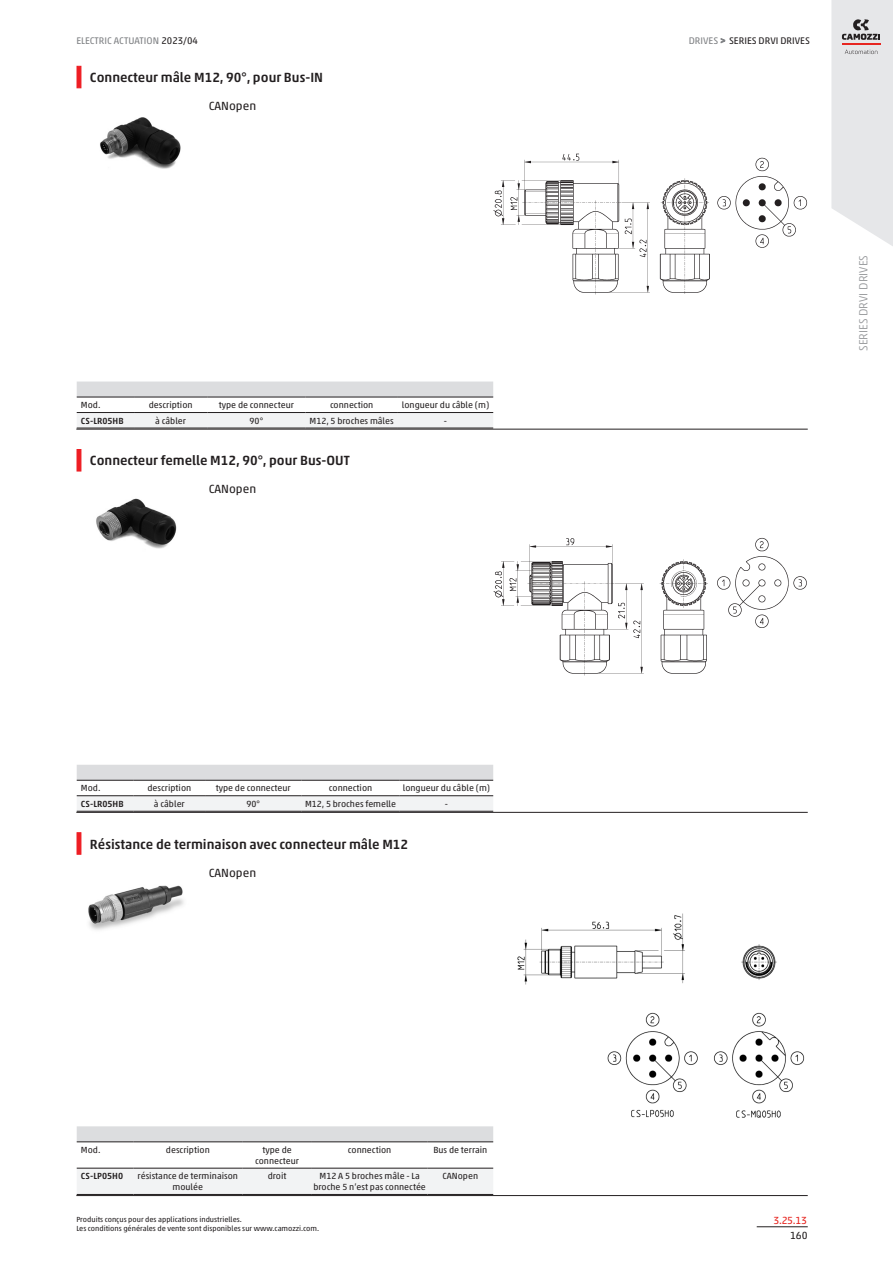
<style>
.page{position:relative;width:893px;height:1263px;background:#fff}
.page>*{position:absolute;margin:0;border:0;box-sizing:border-box;transform-origin:0 0}
.blockTitle_value{font:500 13.5px "Akko W1 G";color:#231f20}
.normal_value{font:12px "Akko W1 G";color:#231f20}
.t1{font:300 12px "Akko W1 G";color:#939598}
.secR{font:10.5px "Akko W1 G";color:#e72621}
.sec4R{font:10.5px "Akko W1 G";color:#231f20}
.footTitleR{font:9.75px "Akko W1 G";color:#808285}
.headTitleR{font:9.75px "Akko W1 G";color:#231f20}
.models_header{font:9px/10.8px "Akko W1 G";color:#231f20;text-align:center}
.models_cell{font:9px/10.8px "Akko W1 G";color:#231f20;text-align:center}
.models_row_header{font:500 9px "Akko W1 G";color:#231f20}
.models_model{font:9px "Akko W1 G";color:#231f20}
.footNotesR{font:7.5px/9px "Akko W1 G";color:#231f20}
.s1{color:#231f20}
.s2{color:#808285}
.s3{font-size:9px;color:#808285}
</style>
<div class="page">
<hr style="left:757px;top:1226px;width:51px;height:1px;background:#231f20">
<svg style="left:831px;top:0;width:62px;height:246px;background:#e4e4e6"></svg>
<hr style="left:77px;top:66px;width:4px;height:22px;background:#ee1d23">
<svg style="left:77px;top:381px;width:416px;height:16px;background:#d7d8da"></svg>
<div style="left:77px;top:413px;width:416px;height:15px;background:#f2f3f4"></div>
<hr style="left:77px;top:428px;width:57px;height:1px;background:#231f20">
<hr style="left:134px;top:428px;width:73px;height:1px;background:#231f20">
<hr style="left:207px;top:428px;width:98px;height:1px;background:#231f20">
<hr style="left:305px;top:428px;width:93px;height:1px;background:#231f20">
<hr style="left:398px;top:428px;width:95px;height:1px;background:#231f20">
<hr style="left:77px;top:397px;width:57px;height:1px;background:#231f20">
<hr style="left:77px;top:412px;width:57px;height:1px;background:#231f20">
<hr style="left:134px;top:397px;width:73px;height:1px;background:#231f20">
<hr style="left:134px;top:412px;width:73px;height:1px;background:#231f20">
<hr style="left:207px;top:397px;width:98px;height:1px;background:#231f20">
<hr style="left:207px;top:412px;width:98px;height:1px;background:#231f20">
<hr style="left:305px;top:397px;width:93px;height:1px;background:#231f20">
<hr style="left:305px;top:412px;width:93px;height:1px;background:#231f20">
<hr style="left:398px;top:397px;width:95px;height:1px;background:#231f20">
<hr style="left:398px;top:412px;width:95px;height:1px;background:#231f20">
<hr style="left:76px;top:429px;width:732px;height:1px;background:#231f20">
<img style="left:493px;top:153px;width:315px;height:142px">
<img style="left:100px;top:117px;width:81px;height:52px">
<hr style="left:77px;top:449px;width:4px;height:22px;background:#ee1d23">
<div style="left:77px;top:765px;width:416px;height:15px;background:#dcdddf"></div>
<svg style="left:77px;top:796px;width:416px;height:15px"></svg>
<hr style="left:77px;top:811px;width:57px;height:1px;background:#231f20">
<hr style="left:134px;top:811px;width:71px;height:1px;background:#231f20">
<hr style="left:205px;top:811px;width:96px;height:1px;background:#231f20">
<hr style="left:301px;top:811px;width:99px;height:1px;background:#231f20">
<hr style="left:400px;top:811px;width:93px;height:1px;background:#231f20">
<hr style="left:77px;top:780px;width:57px;height:1px;background:#231f20">
<hr style="left:77px;top:795px;width:57px;height:1px;background:#231f20">
<hr style="left:134px;top:780px;width:71px;height:1px;background:#231f20">
<hr style="left:134px;top:795px;width:71px;height:1px;background:#231f20">
<hr style="left:205px;top:780px;width:96px;height:1px;background:#231f20">
<hr style="left:205px;top:795px;width:96px;height:1px;background:#231f20">
<hr style="left:301px;top:780px;width:99px;height:1px;background:#231f20">
<hr style="left:301px;top:795px;width:99px;height:1px;background:#231f20">
<hr style="left:400px;top:780px;width:93px;height:1px;background:#231f20">
<hr style="left:400px;top:795px;width:93px;height:1px;background:#231f20">
<hr style="left:76px;top:812px;width:732px;height:1px;background:#231f20">
<img style="left:493px;top:537px;width:314px;height:139px">
<img style="left:96px;top:498px;width:81px;height:51px">
<hr style="left:77px;top:832px;width:4px;height:23px;background:#ee1d23">
<div style="left:77px;top:1126px;width:416px;height:15px;background:#dcdddf"></div>
<div style="left:77px;top:1169px;width:416px;height:25px;background:#f2f3f4"></div>
<hr style="left:77px;top:1194px;width:56px;height:1px;background:#231f20">
<hr style="left:133px;top:1194px;width:109px;height:1px;background:#231f20">
<hr style="left:242px;top:1194px;width:70px;height:1px;background:#231f20">
<hr style="left:312px;top:1194px;width:115px;height:1px;background:#231f20">
<hr style="left:427px;top:1194px;width:66px;height:1px;background:#231f20">
<hr style="left:77px;top:1141px;width:56px;height:1px;background:#231f20">
<hr style="left:77px;top:1168px;width:56px;height:1px;background:#231f20">
<hr style="left:133px;top:1141px;width:109px;height:1px;background:#231f20">
<hr style="left:133px;top:1168px;width:109px;height:1px;background:#231f20">
<hr style="left:242px;top:1141px;width:70px;height:1px;background:#231f20">
<hr style="left:242px;top:1168px;width:70px;height:1px;background:#231f20">
<hr style="left:312px;top:1141px;width:115px;height:1px;background:#231f20">
<hr style="left:312px;top:1168px;width:115px;height:1px;background:#231f20">
<hr style="left:427px;top:1141px;width:66px;height:1px;background:#231f20">
<hr style="left:427px;top:1168px;width:66px;height:1px;background:#231f20">
<hr style="left:76px;top:1195px;width:732px;height:1px;background:#231f20">
<img style="left:517px;top:913px;width:288px;height:205px">
<img style="left:88px;top:885px;width:96px;height:45px">
<p class="footTitleR" style="left:76px;top:33px;width:123px">ELECTRIC ACTUATION <span class="s1">2023/04</span></p>
<p class="headTitleR" style="left:689px;top:33px;width:123px"><span class="s2">DRIVES</span> <span class="s3">&gt;</span> SERIES DRVI DRIVES</p>
<p class="blockTitle_value" style="left:90px;top:68px;width:235px">Connecteur mâle M12, 90°, pour Bus-IN</p>
<p class="normal_value" style="left:209px;top:97px;width:49px">CANopen</p>
<p class="models_model" style="left:81px;top:399px;width:21px">Mod.</p>
<p class="models_header" style="left:149px;top:399px;width:45px">description</p>
<p class="models_header" style="left:219px;top:399px;width:77px">type de connecteur</p>
<p class="models_header" style="left:330px;top:399px;width:45px">connection</p>
<p class="models_header" style="left:402px;top:399px;width:89px">longueur du câble (m)</p>
<p class="models_row_header" style="left:81px;top:414px;width:44px">CS-LR05HB</p>
<p class="models_cell" style="left:155px;top:415px;width:32px">à câbler</p>
<p class="models_cell" style="left:250px;top:415px;width:15px">90°</p>
<p class="models_cell" style="left:310px;top:415px;width:86px">M12, 5 broches mâles</p>
<p class="models_cell" style="left:444px;top:415px;width:5px">-</p>
<p class="blockTitle_value" style="left:90px;top:451px;width:261px">Connecteur femelle M12, 90°, pour Bus-OUT</p>
<p class="normal_value" style="left:209px;top:480px;width:49px">CANopen</p>
<p class="t1" style="left:855px;top:351px;width:97px;rotate:-90deg">SERIES DRVI DRIVES</p>
<p class="models_model" style="left:81px;top:782px;width:21px">Mod.</p>
<p class="models_header" style="left:147px;top:782px;width:45px">description</p>
<p class="models_header" style="left:216px;top:782px;width:77px">type de connecteur</p>
<p class="models_header" style="left:329px;top:782px;width:45px">connection</p>
<p class="models_header" style="left:403px;top:782px;width:89px">longueur du câble (m)</p>
<p class="models_row_header" style="left:81px;top:797px;width:44px">CS-LR05HB</p>
<p class="models_cell" style="left:154px;top:798px;width:32px">à câbler</p>
<p class="models_cell" style="left:246px;top:798px;width:15px">90°</p>
<p class="models_cell" style="left:305px;top:798px;width:93px">M12, 5 broches femelle</p>
<p class="models_cell" style="left:445px;top:798px;width:5px">-</p>
<p class="blockTitle_value" style="left:90px;top:834px;width:320px">Résistance de terminaison avec connecteur mâle M12</p>
<p class="normal_value" style="left:209px;top:864px;width:49px">CANopen</p>
<p class="models_model" style="left:81px;top:1143px;width:21px">Mod.</p>
<p class="models_header" style="left:166px;top:1144px;width:45px">description</p>
<p class="models_header" style="left:255px;top:1144px;width:45px">type de connecteur</p>
<p class="models_header" style="left:348px;top:1144px;width:45px">connection</p>
<p class="models_header" style="left:433px;top:1144px;width:55px">Bus de terrain</p>
<p class="models_row_header" style="left:81px;top:1170px;width:44px">CS-LP05H0</p>
<p class="models_cell" style="left:138px;top:1170px;width:102px">résistance de terminaison moulée</p>
<p class="models_cell" style="left:268px;top:1170px;width:20px">droit</p>
<p class="models_cell" style="left:313px;top:1170px;width:114px">M12 A 5 broches mâle - La broche 5 n’est pas connectée</p>
<p class="models_cell" style="left:442px;top:1170px;width:37px">CANopen</p>
<p class="footNotesR" style="left:76px;top:1214px;width:244px">Produits conçus pour des applications industrielles.<br>Les conditions générales de vente sont disponibles sur www.camozzi.com.</p>
<p class="secR" style="left:773px;top:1212px;width:35px">3.25.13</p>
<p class="sec4R" style="left:790px;top:1228px;width:19px">160</p>
</div>
